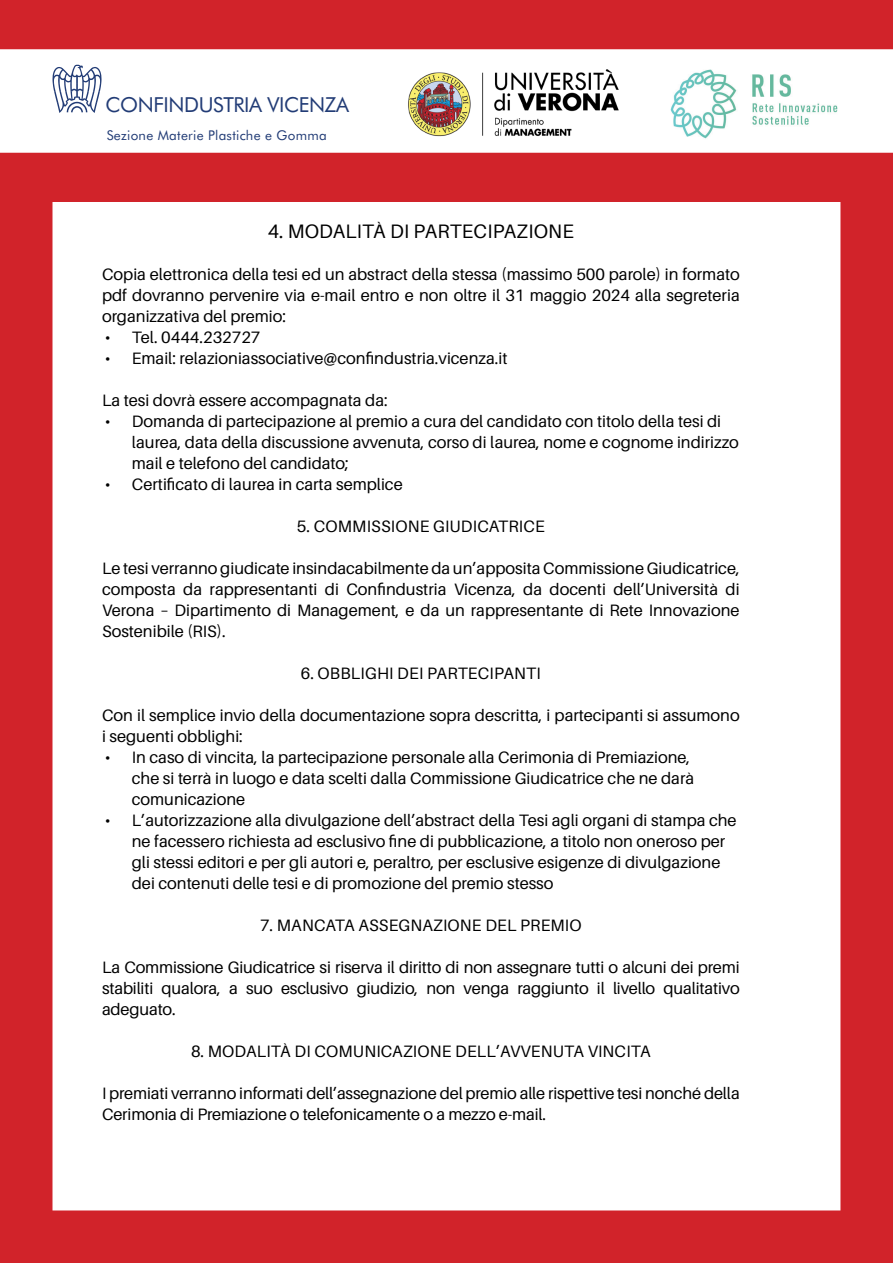
<style>
.page{position:relative;width:893px;height:1263px;background:#d1232a}
.page>*{position:absolute;margin:0;border:0;box-sizing:border-box;transform-origin:0 0}
.t1{font:20.7px "Futura BT";letter-spacing:-.02em;color:#223c76}
.t2{font:19.5px "Aileron";letter-spacing:.01em;color:#000}
.t3{font:16.5px/21px "Aileron";color:#000}
.t4{font:13.5px "Futura BT";letter-spacing:.02em;color:#223c76}
</style>
<div class="page">
<div style="left:52px;top:202px;width:788px;height:1008px;background:#fff"></div>
<div style="left:0;top:49px;width:893px;height:104px;background:#fff"></div>
<svg style="left:52px;top:65px;width:50px;height:48px;background:#bdc5d6"></svg>
<img style="left:663px;top:55px;width:181px;height:96px">
<img style="left:398px;top:63px;width:232px;height:78px">
<p class="t1" style="left:106px;top:92px;width:245px">CONFINDUSTRIA VICENZA</p>
<p class="t4" style="left:107px;top:127px;width:221px">Sezione Materie Plastiche e Gomma</p>
<p class="t2" style="left:268px;top:220px;width:308px">4. MODALITÀ DI PARTECIPAZIONE</p>
<p class="t3" style="left:102px;top:263px;width:639px;text-align:justify">Copia elettronica della tesi ed un abstract della stessa (massimo 500 parole) in formato pdf dovranno pervenire via e-mail entro e non oltre il 31 maggio 2024 alla segreteria organizzativa del premio:</p>
<p class="t3" style="left:105px;top:326px;width:157px">• Tel. 0444.232727</p>
<p class="t3" style="left:105px;top:347px;width:404px">• Email: relazioniassociative@confindustria.vicenza.it</p>
<p class="t3" style="left:102px;top:389px;width:287px">La tesi dovrà essere accompagnata da:</p>
<p class="t3" style="left:132px;top:410px;width:609px;text-indent:-27px">• Domanda di partecipazione al premio a cura del candidato con titolo della tesi di laurea, data della discussione avvenuta, corso di laurea, nome e cognome indirizzo mail e telefono del candidato;</p>
<p class="t3" style="left:105px;top:473px;width:299px">• Certificato di laurea in carta semplice</p>
<p class="t3" style="left:297px;top:515px;width:249px">5. COMMISSIONE GIUDICATRICE</p>
<p class="t3" style="left:102px;top:557px;width:639px;text-align:justify">Le tesi verranno giudicate insindacabilmente da un’apposita Commissione Giudicatrice, composta da rappresentanti di Confindustria Vicenza, da docenti dell’Università di Verona – Dipartimento di Management, e da un rappresentante di Rete Innovazione Sostenibile (RIS).</p>
<p class="t3" style="left:301px;top:662px;width:242px">6. OBBLIGHI DEI PARTECIPANTI</p>
<p class="t3" style="left:102px;top:704px;width:639px">Con il semplice invio della documentazione sopra descritta, i partecipanti si assumono i seguenti obblighi:</p>
<p class="t3" style="left:132px;top:746px;width:564px;text-indent:-27px">• In caso di vincita, la partecipazione personale alla Cerimonia di Premiazione, che si terrà in luogo e data scelti dalla Commissione Giudicatrice che ne darà comunicazione</p>
<p class="t3" style="left:132px;top:809px;width:606px;text-indent:-27px">• L’autorizzazione alla divulgazione dell’abstract della Tesi agli organi di stampa che ne facessero richiesta ad esclusivo fine di pubblicazione, a titolo non oneroso per gli stessi editori e per gli autori e, peraltro, per esclusive esigenze di divulgazione dei contenuti delle tesi e di promozione del premio stesso</p>
<p class="t3" style="left:260px;top:914px;width:323px">7. MANCATA ASSEGNAZIONE DEL PREMIO</p>
<p class="t3" style="left:102px;top:956px;width:639px;text-align:justify">La Commissione Giudicatrice si riserva il diritto di non assegnare tutti o alcuni dei premi stabiliti qualora, a suo esclusivo giudizio, non venga raggiunto il livello qualitativo adeguato.</p>
<p class="t3" style="left:191px;top:1040px;width:461px">8. MODALITÀ DI COMUNICAZIONE DELL’AVVENUTA VINCITA</p>
<p class="t3" style="left:102px;top:1082px;width:639px">I premiati verranno informati dell’assegnazione del premio alle rispettive tesi nonché della<br>Cerimonia di Premiazione o telefonicamente o a mezzo e-mail.</p>
</div>
